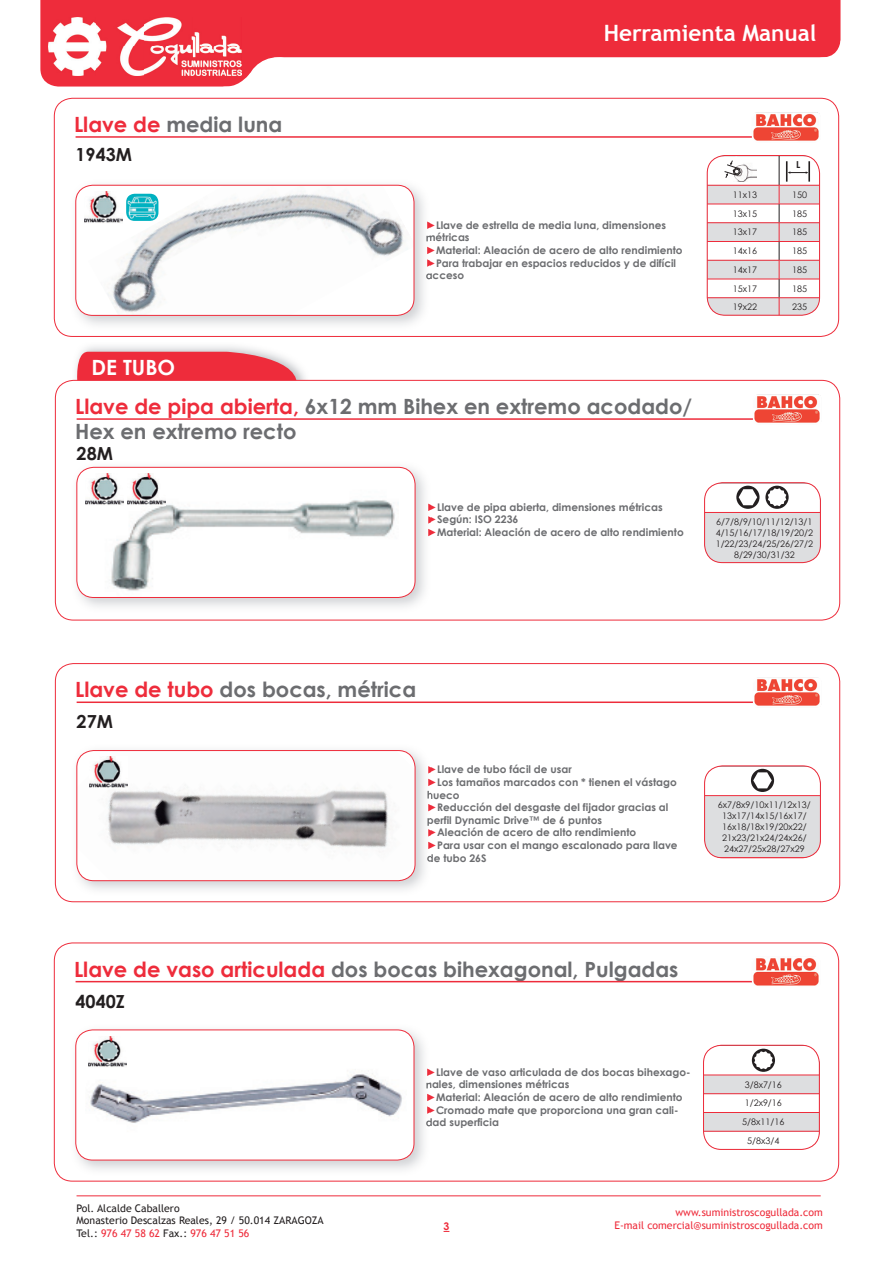
<style>
.page{position:relative;width:893px;height:1263px;background:#fff}
.page>*{position:absolute;margin:0;border:0;box-sizing:border-box;transform-origin:0 0}
.t1{font:700 22.5px "Trebuchet MS";color:#fff}
.t2{font:700 21px/25.2px "Century Gothic";color:#6c6d70}
.t3{font:700 21px "Century Gothic";color:#fff}
.t4{font:700 18px "Century Gothic";color:#231f20}
.t5{font:700 10.5px/12.6px "Century Gothic";color:#6c6d70}
.t6{font:10.5px/12.6px "Trebuchet MS";color:#231f20}
.t7{font:10.5px/12.6px "Trebuchet MS";color:#ee2c3b;text-align:right}
.t8{font:700 10.5px "Century Gothic";color:#ee2c3b}
.t9{font:700 9.6px "Century Gothic";color:#231f20}
.t10{font:9px/10.8px "Century Gothic";color:#231f20;text-align:center}
.s1{color:#ee2c3b}
.s2{font-weight:400;color:#ee2c3b}
</style>
<div class="page">
<div style="left:40px;top:0;width:800px;height:87px;background:#ee2c3b"></div>
<div style="left:280px;top:57px;width:584px;height:57px;background:#fff"></div>
<div style="left:247px;top:58px;width:62px;height:62px;background:#fff;border-radius:50%"></div>
<div style="left:246px;top:57px;width:64px;height:64px;border:2px solid #fff;border-radius:50%"></div>
<svg style="left:212px;top:73px;width:41px;height:24px"></svg>
<svg style="left:809px;top:40px;width:32px;height:18px"></svg>
<hr style="left:77px;top:1195px;width:744px;height:1px;background:#ee2c3b">
<img style="left:49px;top:18px;width:192px;height:58px">
<svg style="left:74px;top:352px;width:223px;height:28px;background:#ed3f4d"></svg>
<div style="left:55px;top:380px;width:785px;height:240px;border:1px solid #ee2c3b;border-radius:18px"></div>
<hr style="left:76px;top:136px;width:697px;height:2px;background:#ee2c3b">
<hr style="left:77px;top:418px;width:697px;height:2px;background:#ee2c3b">
<div style="left:54px;top:98px;width:785px;height:239px;border:1px solid #ee2c3b;border-radius:18px"></div>
<img style="left:752px;top:112px;width:67px;height:29px">
<img style="left:753px;top:394px;width:67px;height:29px">
<img style="left:75px;top:184px;width:355px;height:141px">
<svg style="left:426px;top:221px;width:4px;height:20px"></svg>
<svg style="left:427px;top:247px;width:3px;height:20px"></svg>
<svg style="left:426px;top:273px;width:4px;height:6px"></svg>
<div style="left:76px;top:185px;width:338px;height:130px;background:#fff;border-radius:17px"></div>
<img style="left:88px;top:185px;width:326px;height:130px">
<div style="left:76px;top:185px;width:338px;height:131px;border:1px solid #ee2c3b;border-radius:17px"></div>
<img style="left:76px;top:466px;width:353px;height:141px">
<svg style="left:428px;top:504px;width:3px;height:32px"></svg>
<div style="left:77px;top:467px;width:338px;height:130px;background:#fff;border-radius:17px"></div>
<img style="left:111px;top:500px;width:284px;height:91px">
<div style="left:77px;top:467px;width:338px;height:131px;border:1px solid #ee2c3b;border-radius:17px"></div>
<svg style="left:707px;top:155px;width:113px;height:160px"></svg>
<img style="left:85px;top:191px;width:38px;height:32px">
<img style="left:86px;top:473px;width:38px;height:32px">
<img style="left:127px;top:473px;width:38px;height:32px">
<img style="left:126px;top:194px;width:32px;height:27px">
<svg style="left:705px;top:483px;width:116px;height:80px"></svg>
<div style="left:55px;top:663px;width:785px;height:239px;border:1px solid #ee2c3b;border-radius:18px"></div>
<div style="left:54px;top:943px;width:785px;height:238px;border:1px solid #ee2c3b;border-radius:18px"></div>
<hr style="left:77px;top:701px;width:697px;height:2px;background:#ee2c3b">
<hr style="left:76px;top:981px;width:697px;height:1px;background:#ee2c3b">
<img style="left:753px;top:677px;width:67px;height:29px">
<img style="left:752px;top:958px;width:67px;height:28px">
<img style="left:76px;top:754px;width:353px;height:136px">
<svg style="left:428px;top:766px;width:3px;height:7px"></svg>
<svg style="left:427px;top:779px;width:4px;height:57px"></svg>
<svg style="left:427px;top:842px;width:4px;height:20px"></svg>
<img style="left:77px;top:750px;width:338px;height:131px">
<div style="left:77px;top:750px;width:338px;height:131px;border:1px solid #ee2c3b;border-radius:17px"></div>
<img style="left:75px;top:1029px;width:349px;height:141px">
<svg style="left:426px;top:1068px;width:4px;height:59px"></svg>
<div style="left:76px;top:1030px;width:338px;height:130px;background:#fff;border-radius:17px"></div>
<img style="left:85px;top:1030px;width:322px;height:130px">
<div style="left:76px;top:1030px;width:338px;height:130px;border:1px solid #ee2c3b;border-radius:17px"></div>
<img style="left:89px;top:757px;width:38px;height:31px">
<img style="left:88px;top:1036px;width:38px;height:32px">
<svg style="left:705px;top:766px;width:116px;height:92px"></svg>
<svg style="left:703px;top:1045px;width:117px;height:104px"></svg>
<h2 class="t2" style="left:74px;top:111px;width:210px"><span class="s1">Llave de</span> media luna</h2>
<h3 class="t4" style="left:76px;top:141px;width:58px">1943M</h3>
<h2 class="t3" style="left:92px;top:351px;width:85px">DE TUBO</h2>
<h1 class="t1" style="left:604px;top:19px;width:214px">Herramienta Manual</h1>
<p class="t5" style="left:426px;top:218px;width:258px"><span class="s2">►</span>Llave de estrella de media luna, dimensiones métricas<br><span class="s2">►</span>Material: Aleación de acero de alto rendimiento <span class="s2">►</span>Para trabajar en espacios reducidos y de difícil acceso</p>
<p class="t9" style="left:796px;top:157px;width:6px">L</p>
<p class="t10" style="left:733px;top:189px;width:26px">11x13</p>
<p class="t10" style="left:792px;top:189px;width:16px">150</p>
<p class="t10" style="left:733px;top:208px;width:26px">13x15</p>
<p class="t10" style="left:792px;top:208px;width:16px">185</p>
<p class="t10" style="left:733px;top:227px;width:26px">13x17</p>
<p class="t10" style="left:792px;top:227px;width:16px">185</p>
<p class="t10" style="left:733px;top:245px;width:26px">14x16</p>
<p class="t10" style="left:792px;top:245px;width:16px">185</p>
<p class="t10" style="left:733px;top:264px;width:26px">14x17</p>
<p class="t10" style="left:792px;top:264px;width:16px">185</p>
<p class="t10" style="left:733px;top:283px;width:26px">15x17</p>
<p class="t10" style="left:792px;top:283px;width:16px">185</p>
<p class="t10" style="left:733px;top:302px;width:26px">19x22</p>
<p class="t10" style="left:792px;top:302px;width:16px">235</p>
<h2 class="t2" style="left:75px;top:393px;width:618px"><span class="s1">Llave de pipa abierta,</span> 6x12 mm Bihex en extremo acodado/<br>Hex en extremo recto</h2>
<h3 class="t4" style="left:77px;top:440px;width:38px">28M</h3>
<p class="t5" style="left:427px;top:500px;width:258px"><span class="s2">►</span>Llave de pipa abierta, dimensiones métricas <span class="s2">►</span>Según: ISO 2236<br><span class="s2">►</span>Material: Aleación de acero de alto rendimiento</p>
<p class="t10" style="left:716px;top:516px;width:99px">6/7/8/9/10/11/12/13/1<br>4/15/16/17/18/19/20/2<br>1/22/23/24/25/26/27/2<br>8/29/30/31/32</p>
<h2 class="t2" style="left:75px;top:676px;width:343px"><span class="s1">Llave de tubo</span> dos bocas, métrica</h2>
<h3 class="t4" style="left:77px;top:708px;width:38px">27M</h3>
<p class="t5" style="left:427px;top:763px;width:252px"><span class="s2">►</span>Llave de tubo fácil de usar<br><span class="s2">►</span>Los tamaños marcados con * tienen el vástago hueco<br><span class="s2">►</span>Reducción del desgaste del fijador gracias al perfil Dynamic Drive™ de 6 puntos<br><span class="s2">►</span>Aleación de acero de alto rendimiento<br><span class="s2">►</span>Para usar con el mango escalonado para llave de tubo 26S</p>
<p class="t10" style="left:718px;top:799px;width:94px">6x7/8x9/10x11/12x13/<br>13x17/14x15/16x17/<br>16x18/18x19/20x22/<br>21x23/21x24/24x26/<br>24x27/25x28/27x29</p>
<h2 class="t2" style="left:74px;top:955px;width:606px"><span class="s1">Llave de vaso articulada</span> dos bocas bihexagonal, Pulgadas</h2>
<h3 class="t4" style="left:76px;top:988px;width:51px">4040Z</h3>
<p class="t5" style="left:426px;top:1065px;width:266px"><span class="s2">►</span>Llave de vaso articulada de dos bocas bihexago&shy;nales, dimensiones métricas<br><span class="s2">►</span>Material: Aleación de acero de alto rendimiento <span class="s2">►</span>Cromado mate que proporciona una gran cali&shy;dad superficia</p>
<p class="t10" style="left:742px;top:1075px;width:44px;line-height:18.8px">3/8x7/16<br>1/2x9/16<br>5/8x11/16<br>5/8x3/4</p>
<p class="t6" style="left:77px;top:1202px;width:249px">Pol. Alcalde Caballero<br>Monasterio Descalzas Reales, 29 / 50.014 ZARAGOZA<br>Tel.: <span class="s1">976 47 58 62</span> Fax.: <span class="s1">976 47 51 56</span></p>
<p class="t8" style="left:444px;top:1219px;width:7px">3</p>
<p class="t7" style="left:614px;top:1206px;width:210px">www.suministroscogullada.com<br>E-mail comercial@suministroscogullada.com</p>
</div>
